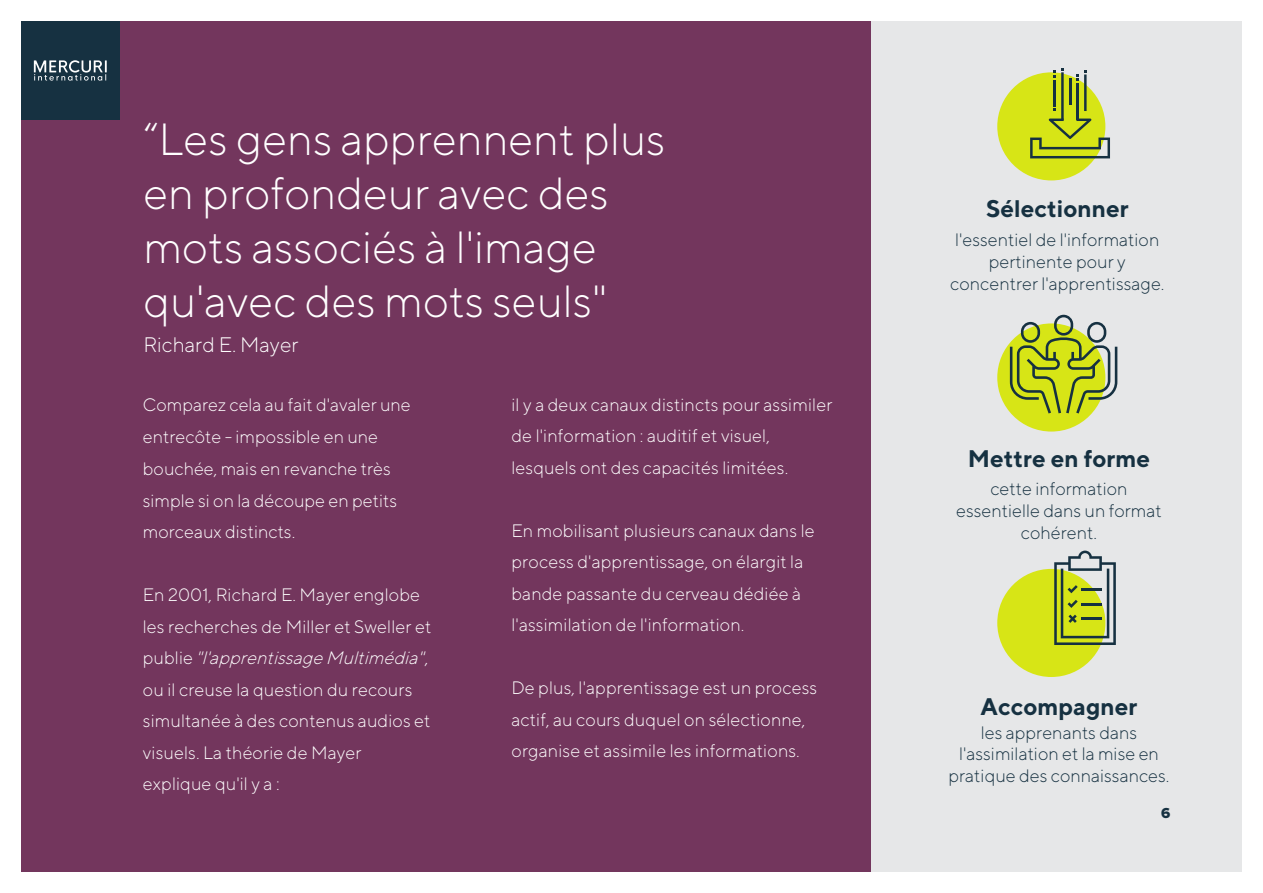
<style>
.page{position:relative;width:1263px;height:893px;background:#fff}
.page>*{position:absolute;margin:0;border:0;box-sizing:border-box;transform-origin:0 0}
.t1{font:300 45px/54px "TT Norms";color:#fff}
.t2{font:700 24px "TT Norms";color:#163141}
.t3{font:300 21px "TT Norms";color:#fff}
.t4{font:300 18px/31.5px "TT Norms";letter-spacing:.005em;color:#fff}
.t5{font:300 18px/21.6px "TT Norms";color:#163141;text-align:center}
.t6{font:15px "Proxima Nova Extrabld";color:#163141}
.s1{font-style:italic}
</style>
<div class="page">
<div style="left:21px;top:21px;width:1221px;height:851px;background:#e6e7e8"></div>
<div style="left:21px;top:21px;width:850px;height:851px;background:#73365d"></div>
<div style="left:997px;top:72px;width:108px;height:108px;background:#d7e516;border-radius:50%"></div>
<hr style="left:1076px;top:83px;width:3px;height:37px;background:#163141">
<hr style="left:1061px;top:72px;width:3px;height:48px;background:#163141">
<hr style="left:1069px;top:78px;width:2px;height:26px;background:#163141">
<hr style="left:1084px;top:74px;width:2px;height:37px;background:#163141">
<hr style="left:1053px;top:80px;width:3px;height:26px;background:#163141">
<svg style="left:1053px;top:68px;width:11px;height:10px"></svg>
<svg style="left:1076px;top:70px;width:10px;height:11px"></svg>
<svg style="left:1030px;top:119px;width:80px;height:39px"></svg>
<div style="left:997px;top:323px;width:108px;height:109px;background:#d7e516;border-radius:50%"></div>
<svg style="left:1010px;top:315px;width:107px;height:98px"></svg>
<div style="left:997px;top:569px;width:108px;height:108px;background:#d7e516;border-radius:50%"></div>
<svg style="left:1054px;top:551px;width:62px;height:94px"></svg>
<div style="left:21px;top:21px;width:98px;height:98px;background:#163141"></div>
<svg style="left:34px;top:60px;width:73px;height:21px"></svg>
<h1 class="t1" style="left:143px;top:111px;width:524px">“Les gens apprennent plus en profondeur avec des mots associés à l'image qu'avec des mots seuls"</h1>
<p class="t3" style="left:143px;top:332px;width:157px">Richard E. Mayer</p>
<p class="t4" style="left:143px;top:388px;width:269px">Comparez cela au fait d'avaler une entrecôte - impossible en une bouchée, mais en revanche très simple si on la découpe en petits morceaux distincts.</p>
<p class="t4" style="left:143px;top:579px;width:290px">En 2001, Richard E. Mayer englobe les recherches de Miller et Sweller et p u b l i e <span class="s1">"l'apprentissageMultimédia"</span>, ou il creuse la question du recours simultanée à des contenus audios et visuels. La théorie de Mayer explique qu'il y a :</p>
<p class="t4" style="left:511px;top:388px;width:322px">il y a deux canaux distincts pour assimiler de l'information : auditif et visuel, lesquels ont des capacités limitées.</p>
<p class="t4" style="left:511px;top:514px;width:305px">En mobilisant plusieurs canaux dans le process d'apprentissage, on élargit la bande passante du cerveau dédiée à l'assimilation de l'information.</p>
<p class="t4" style="left:511px;top:672px;width:307px">De plus, l'apprentissage est un process actif, au cours duquel on sélectionne, organise et assimile les informations.</p>
<h2 class="t2" style="left:986px;top:193px;width:144px">Sélectionner</h2>
<p class="t5" style="left:950px;top:229px;width:216px">l'essentiel de l'information pertinente pour y concentrer l'apprentissage.</p>
<h2 class="t2" style="left:968px;top:443px;width:184px">Mettre en forme</h2>
<p class="t5" style="left:956px;top:478px;width:207px">cette information essentielle dans un format cohérent.</p>
<h2 class="t2" style="left:981px;top:692px;width:158px">Accompagner</h2>
<p class="t5" style="left:948px;top:721px;width:223px">les apprenants dans l'assimilation et la mise en pratique des connaissances.</p>
<p class="t6" style="left:1161px;top:804px;width:11px">6</p>
</div>
